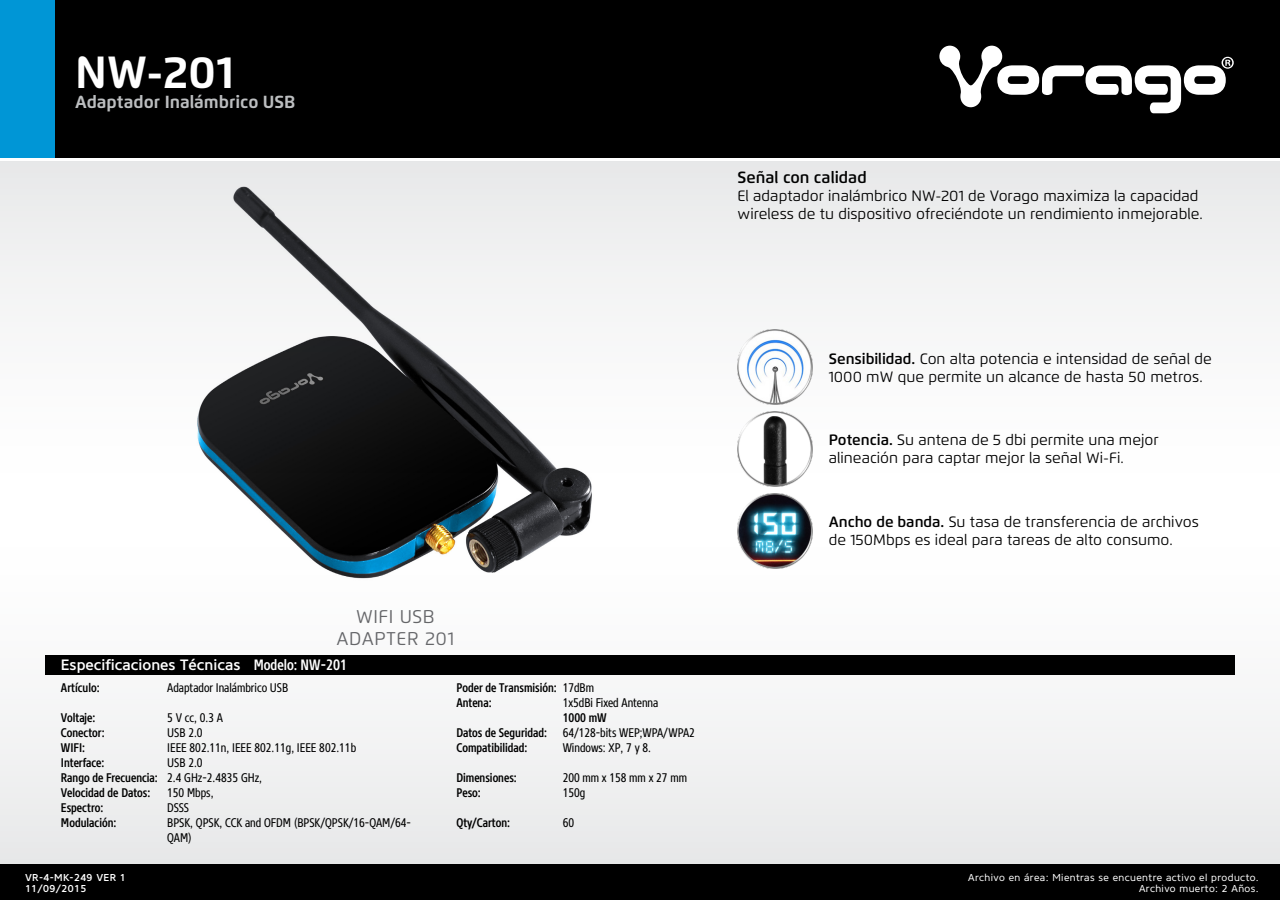
<style>
.page{position:relative;width:1280px;height:900px;background:#fff}
.page>*{position:absolute;margin:0;border:0;box-sizing:border-box;transform-origin:0 0}
.t1{font:700 45px "Flexo";color:#fff}
.t2{font:18.38px/22.1px "Flexo";letter-spacing:.03em;color:#656669;text-align:center}
.t3{font:700 17.5px "Flexo";color:#bcbec0}
.t4{font:600 16.25px "Flexo";color:#000}
.t5{font:15px/18px "Flexo";color:#000}
.t6{font:500 15px "Core Sans N55";color:#fff}
.t7{font:500 15px "Core Sans N57 Cn";color:#fff}
.t8{font:12.5px/15px "Core Sans N47 Cn";color:#000}
.t9{font:500 12.5px/15px "Core Sans N57 Cn";color:#000}
.t10{font:10px/11.2px "Core Sans N45";letter-spacing:.04em;color:#fff;text-align:right}
.t11{font:500 10px/11.2px "Core Sans N55";letter-spacing:.04em;color:#fff}
.s1{font-family:"Core Sans N47 Cn";font-weight:400}
.s2{font-family:"Core Sans N57 Cn";font-weight:500}
.s3{font-weight:600}
</style>
<div class="page">
<div style="left:0;top:0;width:1280px;height:158px;background:#000"></div>
<div style="left:0;top:864px;width:1280px;height:36px;background:#000"></div>
<div style="left:0;top:161px;width:1280px;height:703px;background:linear-gradient(to right,#f3f3f4,#f5f5f6)"></div>
<svg style="left:939px;top:46px;width:295px;height:67px"></svg>
<div style="left:0;top:0;width:54px;height:158px;background:#0096d6"></div>
<div style="left:45px;top:655px;width:1190px;height:20px;background:#000"></div>
<img style="left:738px;top:575px;width:74px;height:75px">
<img style="left:738px;top:330px;width:74px;height:75px">
<img style="left:738px;top:411px;width:74px;height:75px">
<img style="left:738px;top:493px;width:74px;height:75px">
<img style="left:181px;top:165px;width:428px;height:435px">
<h1 class="t1" style="left:75px;top:45px;width:161px">NW-201</h1>
<p class="t3" style="left:75px;top:91px;width:222px">Adaptador Inalámbrico USB</p>
<p class="t4" style="left:738px;top:167px;width:131px">Señal con calidad</p>
<p class="t5" style="left:738px;top:187px;width:467px">El adaptador inalámbrico NW-201 de Vorago maximiza la capacidad wireless de tu dispositivo ofreciéndote un rendimiento inmejorable.</p>
<p class="t6" style="left:61px;top:655px;width:181px">Especificaciones Técnicas</p>
<p class="t2" style="left:336px;top:606px;width:119px">WIFI USB<br>ADAPTER 201</p>
<p class="t7" style="left:254px;top:655px;width:95px">Modelo: NW-201</p>
<p class="t9" style="left:61px;top:680px;width:40px">Artículo:</p>
<p class="t8" style="left:167px;top:680px;width:123px">Adaptador Inalámbrico USB</p>
<p class="t9" style="left:61px;top:710px;width:36px">Voltaje:</p>
<p class="t8" style="left:167px;top:710px;width:57px">5 V cc, 0.3 A</p>
<p class="t9" style="left:61px;top:725px;width:45px">Conector:</p>
<p class="t8" style="left:167px;top:725px;width:37px">USB 2.0</p>
<p class="t9" style="left:61px;top:740px;width:26px">WIFI:</p>
<p class="t8" style="left:167px;top:740px;width:190px">IEEE 802.11n, IEEE 802.11g, IEEE 802.11b</p>
<p class="t9" style="left:61px;top:755px;width:45px">Interface:</p>
<p class="t8" style="left:167px;top:755px;width:37px">USB 2.0</p>
<p class="t9" style="left:61px;top:770px;width:203px">Rango de Frecuencia: <span class="s1">2.4 GHz-2.4835 GHz,<br></span>Velocidad de Datos:</p>
<p class="t8" style="left:167px;top:785px;width:48px">150 Mbps,</p>
<p class="t9" style="left:61px;top:800px;width:44px">Espectro:</p>
<p class="t8" style="left:167px;top:800px;width:23px">DSSS</p>
<p class="t9" style="left:61px;top:815px;width:57px">Modulación:</p>
<p class="t8" style="left:167px;top:815px;width:245px">BPSK, QPSK, CCK and OFDM (BPSK/QPSK/16-QAM/64-<br>QAM)</p>
<p class="t11" style="left:25px;top:871px;width:102px">VR-4-MK-249 VER 1<br>11/09/2015</p>
<p class="t9" style="left:456px;top:680px;width:139px">Poder de Transmisión: <span class="s1">17dBm<br></span>Antena:</p>
<p class="t8" style="left:563px;top:695px;width:97px">1x5dBi Fixed Antenna</p>
<p class="t9" style="left:563px;top:710px;width:45px">1000 mW</p>
<p class="t8" style="left:456px;top:725px;width:240px"><span class="s2">Datos de Seguridad:</span> 64/128-bits WEP;WPA/WPA2</p>
<p class="t9" style="left:456px;top:740px;width:73px">Compatibilidad:</p>
<p class="t8" style="left:563px;top:740px;width:90px">Windows: XP, 7 y 8.</p>
<p class="t9" style="left:456px;top:770px;width:62px">Dimensiones:</p>
<p class="t8" style="left:563px;top:770px;width:126px">200 mm x 158 mm x 27 mm</p>
<p class="t9" style="left:456px;top:785px;width:26px">Peso:</p>
<p class="t8" style="left:563px;top:785px;width:24px">150g</p>
<p class="t9" style="left:456px;top:815px;width:55px">Qty/Carton:</p>
<p class="t8" style="left:563px;top:815px;width:13px">60</p>
<p class="t5" style="left:829px;top:350px;width:384px"><span class="s3">Sensibilidad.</span> Con alta potencia e intensidad de señal de<br>1000 mW que permite un alcance de hasta 50 metros.</p>
<p class="t5" style="left:829px;top:431px;width:332px"><span class="s3">Potencia.</span> Su antena de 5 dbi permite una mejor alineación para captar mejor la señal Wi-Fi.</p>
<p class="t5" style="left:829px;top:513px;width:372px"><span class="s3">Ancho de banda.</span> Su tasa de transferencia de archivos de 150Mbps es ideal para tareas de alto consumo.</p>
<p class="t10" style="left:968px;top:871px;width:292px">Archivo en área: Mientras se encuentre activo el producto.<br>Archivo muerto: 2 Años.</p>
</div>
